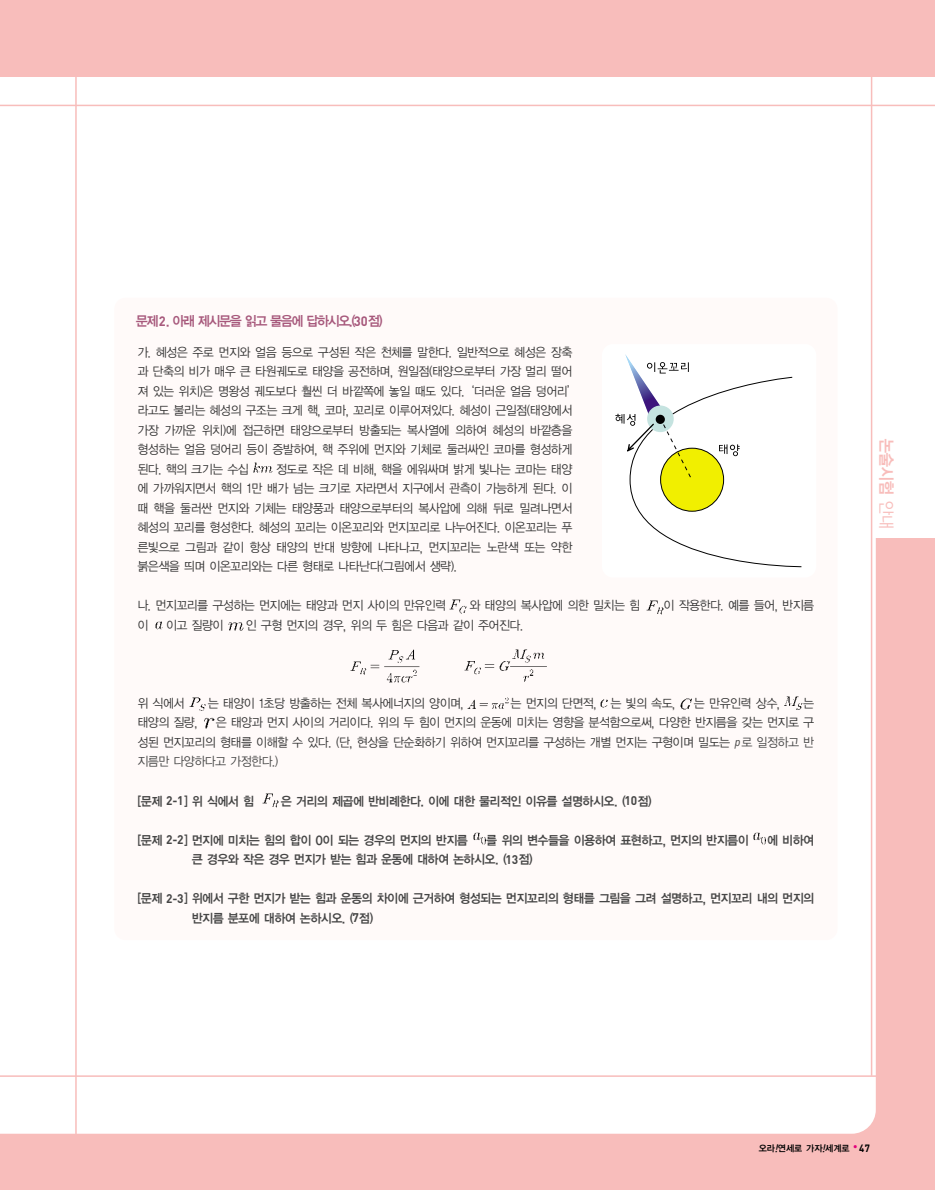
<style>
.page{position:relative;width:935px;height:1190px;background:#fff}
.page>*{position:absolute;margin:0;border:0;box-sizing:border-box;transform-origin:0 0}
.t1{font:16.5px "YGO14";color:#f8bdbb;scale:.95 1}
.t2{font:13.5px "YGO14";letter-spacing:-.17em;color:#a7597c;scale:.95 1}
.t3{font:12.45px/19.5px "YGO12";letter-spacing:-.115em;color:#333;text-align:justify;scale:.95 1}
.t4{font:12.45px/19.5px "YGO14";letter-spacing:-.115em;color:#464646;scale:.95 1}
.t5{font:700 10.5px "DIN";color:#000;scale:.9 1}
.t6{font:9px "YGO14";letter-spacing:-.07em;color:#000}
.s1{font-family:"DIN";font-weight:700}
.s2{font-family:"Rotis Sans Serif";font-style:italic;color:#464646}
.s3{color:#464646}
.s4{font-family:"YGO12"}
.s5{font-style:italic}
</style>
<div class="page">
<div style="left:1px;top:539px;width:933px;height:651px;background:#f8bdbb"></div>
<div style="left:1px;top:508px;width:874px;height:625px;background:#fff"></div>
<hr style="left:75px;top:62px;width:2px;height:1083px;background:#f8bdbb">
<hr style="left:870px;top:68px;width:2px;height:1007px;background:#f8bdbb">
<div style="left:114px;top:298px;width:723px;height:642px;background:#fffaf9;border-radius:11px"></div>
<div style="left:602px;top:344px;width:214px;height:233px;background:#fff;border-radius:11px"></div>
<svg style="left:615px;top:354px;width:186px;height:213px"></svg>
<img style="left:253px;top:463px;width:19px;height:10px">
<img style="left:449px;top:600px;width:18px;height:13px">
<img style="left:646px;top:600px;width:17px;height:14px">
<img style="left:262px;top:793px;width:17px;height:14px">
<svg style="left:155px;top:622px;width:8px;height:7px"></svg>
<img style="left:228px;top:622px;width:15px;height:8px">
<svg style="left:600px;top:699px;width:8px;height:9px"></svg>
<img style="left:350px;top:649px;width:70px;height:34px">
<img style="left:464px;top:649px;width:83px;height:33px">
<img style="left:190px;top:697px;width:15px;height:14px">
<svg style="left:680px;top:698px;width:12px;height:11px"></svg>
<svg style="left:204px;top:717px;width:10px;height:11px"></svg>
<img style="left:784px;top:696px;width:18px;height:14px">
<img style="left:467px;top:697px;width:41px;height:12px">
<svg style="left:753px;top:833px;width:13px;height:11px"></svg>
<svg style="left:473px;top:833px;width:13px;height:11px"></svg>
<div style="left:1px;top:0;width:933px;height:77px;background:#f8bdbb"></div>
<hr style="left:1px;top:105px;width:933px;height:1px;background:#f8bdbb">
<hr style="left:1px;top:1075px;width:877px;height:1px;background:#f8bdbb">
<p class="t2" style="left:135px;top:315px;width:262px">문제<span class="s1">2</span>. 아래 제시문을 읽고 물음에 답하시오.(<span class="s1">30</span>점)</p>
<p class="t3" style="left:137px;top:343px;width:466px;text-align:left">가. 혜성은 주로 먼지와 얼음 등으로 구성된 작은 천체를 말한다. 일반적으로 혜성은 장축 과 단축의 비가 매우 큰 타원궤도로 태양을 공전하며, 원일점(태양으로부터 가장 멀리 떨어 져 있는 위치)은 명왕성 궤도보다 훨씬 더 바깥쪽에 놓일 때도 있다. ‘더러운 얼음 덩어리’ 라고도 불리는 혜성의 구조는 크게 핵, 코마, 꼬리로 이루어져있다. 혜성이 근일점(태양에서 가장 가까운 위치)에 접근하면 태양으로부터 방출되는 복사열에 의하여 혜성의 바깥층을 형성하는 얼음 덩어리 등이 증발하여, 핵 주위에 먼지와 기체로 둘러싸인 코마를 형성하게 된다. 핵의 크기는 수십</p>
<p class="t3" style="left:137px;top:460px;width:460px;text-indent:139px">정도로 작은 데 비해, 핵을 에워싸며 밝게 빛나는 코마는 태양 에 가까워지면서 핵의 1만 배가 넘는 크기로 자라면서 지구에서 관측이 가능하게 된다. 이 때 핵을 둘러싼 먼지와 기체는 태양풍과 태양으로부터의 복사압에 의해 뒤로 밀려나면서 혜성의 꼬리를 형성한다. 혜성의 꼬리는 이온꼬리와 먼지꼬리로 나누어진다. 이온꼬리는 푸 른빛으로 그림과 같이 항상 태양의 반대 방향에 나타나고, 먼지꼬리는 노란색 또는 약한 붉은색을 띄며 이온꼬리와는 다른 형태로 나타난다(그림에서 생략).</p>
<p class="t3" style="left:137px;top:596px;width:327px">나. 먼지꼬리를 구성하는 먼지에는 태양과 먼지 사이의 만유인력</p>
<p class="t3" style="left:469px;top:596px;width:182px">와 태양의 복사압에 의한 밀치는 힘</p>
<p class="t3" style="left:663px;top:596px;width:161px">이 작용한다. 예를 들어, 반지름</p>
<p class="t3" style="left:137px;top:616px;width:14px">이</p>
<p class="t3" style="left:166px;top:616px;width:63px">이고 질량이</p>
<p class="t3" style="left:245px;top:616px;width:294px">인 구형 먼지의 경우, 위의 두 힘은 다음과 같이 주어진다.</p>
<p class="t3" style="left:137px;top:694px;width:52px">위 식에서</p>
<p class="t3" style="left:207px;top:694px;width:272px">는 태양이 1초당 방출하는 전체 복사에너지의 양이며,</p>
<p class="t3" style="left:510px;top:694px;width:176px">는 먼지의 단면적, 는 빛의 속도,</p>
<p class="t3" style="left:693px;top:694px;width:93px">는 만유인력 상수,</p>
<p class="t3" style="left:802px;top:694px;width:14px">는</p>
<p class="t3" style="left:137px;top:713px;width:66px">태양의 질량,</p>
<p class="t3" style="left:137px;top:713px;width:714px;text-indent:78px">은 태양과 먼지 사이의 거리이다. 위의 두 힘이 먼지의 운동에 미치는 영향을 분석함으로써, 다양한 반지름을 갖는 먼지로 구 성된 먼지꼬리의 형태를 이해할 수 있다. (단, 현상을 단순화하기 위하여 먼지꼬리를 구성하는 개별 먼지는 구형이며 밀도는 <span class="s2">p</span> <span class="s3">로 일정하고 반 지름만 다양하다고 가정한다.)</span></p>
<p class="t4" style="left:137px;top:791px;width:125px">[문제 <span class="s1">2-1</span>] 위 식에서 힘</p>
<p class="t4" style="left:280px;top:791px;width:392px">은 거리의 제곱에 반비례한다. 이에 대한 물리적인 이유를 설명하시오. (<span class="s1">10</span>점)</p>
<p class="t4" style="left:137px;top:830px;width:350px">[문제 <span class="s1">2-2</span>] 먼지에 미치는 힘의 합이 0이 되는 경우의 먼지의 반지름</p>
<p class="t4" style="left:486px;top:830px;width:278px">를 위의 변수들을 이용하여 표현하고, 먼지의 반지름이</p>
<p class="t4" style="left:766px;top:830px;width:52px">에 비하여</p>
<p class="t4" style="left:191px;top:850px;width:361px">큰 경우와 작은 경우 먼지가 받는 힘과 운동에 대하여 논하시오. (<span class="s1">13</span>점)</p>
<p class="t4" style="left:191px;top:889px;width:657px;text-indent:-54px">[문제 <span class="s1">2-3</span>] 위에서 구한 먼지가 받는 힘과 운동의 차이에 근거하여 형성되는 먼지꼬리의 형태를 그림을 그려 설명하고, 먼지꼬리 내의 먼지의 반지름 분포에 대하여 논하시오. (<span class="s1">7</span>점)</p>
<h1 class="t1" style="left:893px;top:438px;width:97px;rotate:90deg">논술시험 <span class="s4">안내</span></h1>
<p class="t6" style="left:758px;top:1144px;width:101px">오라<span class="s5">!</span>연세로 가자<span class="s5">!</span>세계로 <sup>●</sup></p>
<p class="t5" style="left:859px;top:1144px;width:13px">47</p>
</div>
